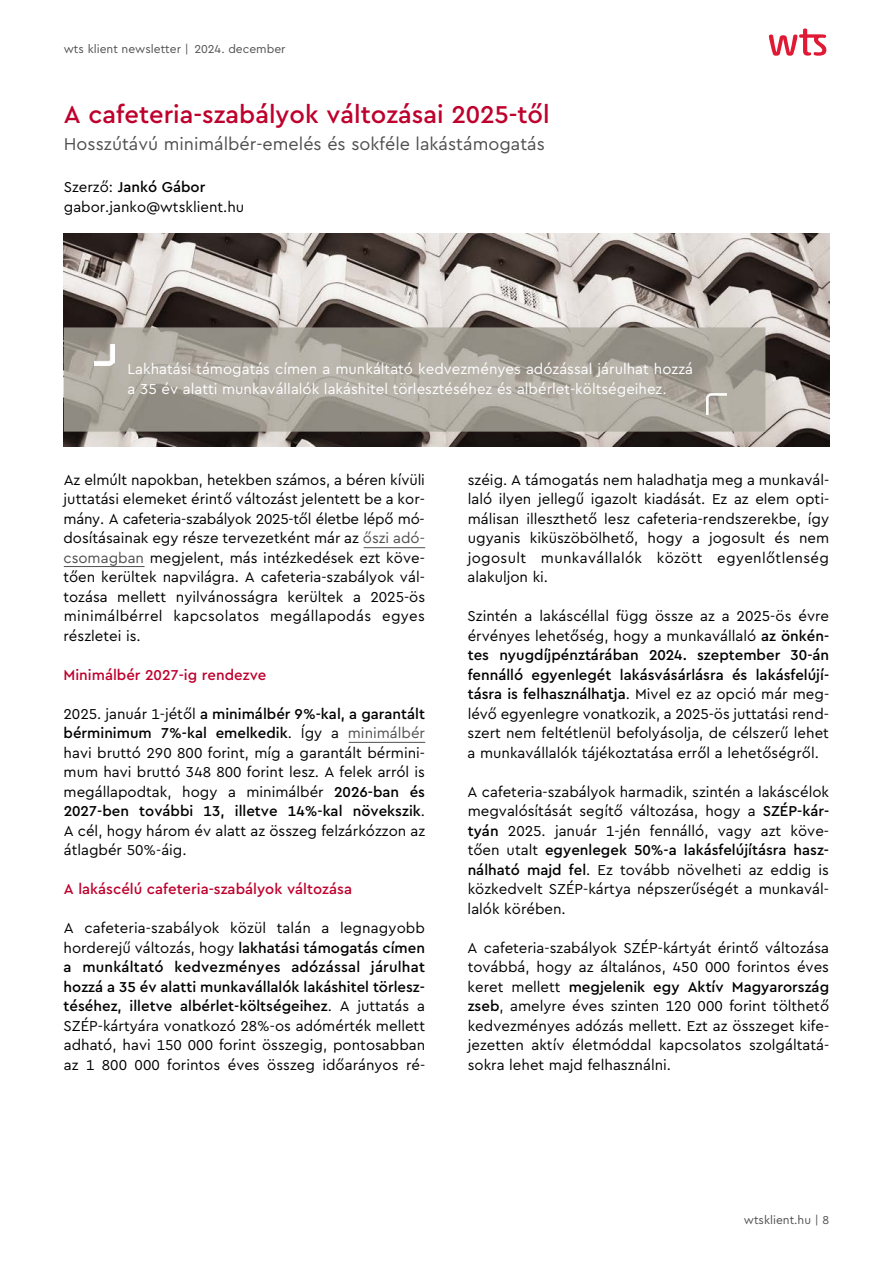
<style>
.page{position:relative;width:893px;height:1263px;background:#fff}
.page>*{position:absolute;margin:0;border:0;box-sizing:border-box;transform-origin:0 0}
.t1{font:500 25.5px "WTS Cera";color:#be002d}
.t2{font:18px "WTS Cera";color:#505050}
.t3{font:15px/19.5px "WTS Cera";color:#000;text-align:justify}
.t4{font:15px/19.5px "WTS Cera";color:#fff}
.t5{font:500 15px "WTS Cera";color:#be002d}
.t6{font:12px "WTS Cera";color:#505050}
.s1{font-weight:500}
.s2{color:#505050}
</style>
<div class="page">
<svg style="left:769px;top:29px;width:57px;height:27px"></svg>
<img style="left:64px;top:234px;width:765px;height:212px">
<img style="left:64px;top:327px;width:701px;height:105px">
<img style="left:706px;top:393px;width:20px;height:22px">
<img style="left:94px;top:344px;width:20px;height:22px">
<hr style="left:349px;top:742px;width:76px;height:1px;background:#505050">
<hr style="left:364px;top:547px;width:61px;height:1px;background:#505050">
<hr style="left:64px;top:566px;width:81px;height:1px;background:#505050">
<p class="t6" style="left:64px;top:40px;width:223px">wts klient newsletter | 2024. december</p>
<h1 class="t1" style="left:64px;top:95px;width:487px">A cafeteria-szabályok változásai 2025-től</h1>
<p class="t2" style="left:64px;top:130px;width:483px">Hosszútávú minimálbér-emelés és sokféle lakástámogatás</p>
<p class="t3" style="left:64px;top:176px;width:182px">Szerző: <span class="s1">Jankó Gábor </span>gabor.janko@wtsklient.hu</p>
<p class="t4" style="left:128px;top:358px;width:567px">Lakhatási támogatás címen a munkáltató kedvezményes adózással járulhat hozzá a 35 év alatti munkavállalók lakáshitel törlesztéséhez és albérlet-költségeihez.</p>
<p class="t3" style="left:63px;top:469px;width:363px">Az elmúlt napokban, hetekben számos, a béren kívüli juttatási elemeket érintő változást jelentett be a kor&shy;mány. A cafeteria-szabályok 2025-től életbe lépő mó&shy;dosításainak egy része tervezetként már az <span class="s2">őszi adó&shy;csomagban</span> megjelent, más intézkedések ezt köve&shy;tően kerültek napvilágra. A cafeteria-szabályok vál&shy;tozása mellett nyilvánosságra kerültek a 2025-ös minimálbérrel kapcsolatos megállapodás egyes részletei is.</p>
<p class="t5" style="left:64px;top:663px;width:204px">Minimálbér 2027-ig rendezve</p>
<p class="t3" style="left:64px;top:703px;width:363px">2025. január 1-jétől <span class="s1">a minimálbér 9%-kal, a garantált bérminimum 7%-kal emelkedik</span>. Így a <span class="s2">minimálbér </span>havi bruttó 290 800 forint, míg a garantált bérmini&shy;mum havi bruttó 348 800 forint lesz. A felek arról is megállapodtak, hogy a minimálbér <span class="s1">2026-ban és 2027-ben további 13, illetve 14%-kal növekszik</span>.<br>A cél, hogy három év alatt az összeg felzárkózzon az átlagbér 50%-áig.</p>
<p class="t5" style="left:64px;top:878px;width:290px">A lakáscélú cafeteria-szabályok változása</p>
<p class="t3" style="left:64px;top:917px;width:363px">A cafeteria-szabályok közül talán a legnagyobb horderejű változás, hogy <span class="s1">lakhatási támogatás címen a munkáltató kedvezményes adózással járulhat hozzá a 35 év alatti munkavállalók lakáshitel törlesz&shy;téséhez, illetve albérlet-költségeihez</span>. A juttatás a SZÉP-kártyára vonatkozó 28%-os adómérték mellett adható, havi 150 000 forint összegig, pontosabban az 1 800 000 forintos éves összeg időarányos ré-</p>
<p class="t3" style="left:468px;top:469px;width:363px">széig. A támogatás nem haladhatja meg a munkavál&shy;laló ilyen jellegű igazolt kiadását. Ez az elem opti&shy;málisan illeszthető lesz cafeteria-rendszerekbe, így ugyanis kiküszöbölhető, hogy a jogosult és nem jogosult munkavállalók között egyenlőtlenség alakuljon ki.</p>
<p class="t3" style="left:467px;top:605px;width:363px">Szintén a lakáscéllal függ össze az a 2025-ös évre érvényes lehetőség, hogy a munkavállaló <span class="s1">az önkén&shy;tes nyugdíjpénztárában 2024. szeptember 30-án fennálló egyenlegét lakásvásárlásra és lakásfelújí&shy;tásra is felhasználhatja</span>. Mivel ez az opció már meg&shy;lévő egyenlegre vonatkozik, a 2025-ös juttatási rend&shy;szert nem feltétlenül befolyásolja, de célszerű lehet a munkavállalók tájékoztatása erről a lehetőségről.</p>
<p class="t3" style="left:467px;top:781px;width:363px">A cafeteria-szabályok harmadik, szintén a lakáscélok megvalósítását segítő változása, hogy a <span class="s1">SZÉP-kár&shy;tyán</span> 2025. január 1-jén fennálló, vagy azt köve&shy;tően utalt <span class="s1">egyenlegek 50%-a lakásfelújításra hasz&shy;nálható majd fel</span>. Ez tovább növelheti az eddig is közkedvelt SZÉP-kártya népszerűségét a munkavál&shy;lalók körében.</p>
<p class="t3" style="left:468px;top:937px;width:363px">A cafeteria-szabályok SZÉP-kártyát érintő változása továbbá, hogy az általános, 450 000 forintos éves keret mellett <span class="s1">megjelenik egy Aktív Magyarország zseb</span>, amelyre éves szinten 120 000 forint tölthető kedvezményes adózás mellett. Ezt az összeget kife&shy;jezetten aktív életmóddal kapcsolatos szolgáltatá&shy;sokra lehet majd felhasználni.</p>
<p class="t6" style="left:744px;top:1211px;width:87px">wtsklient.hu | 8</p>
</div>
